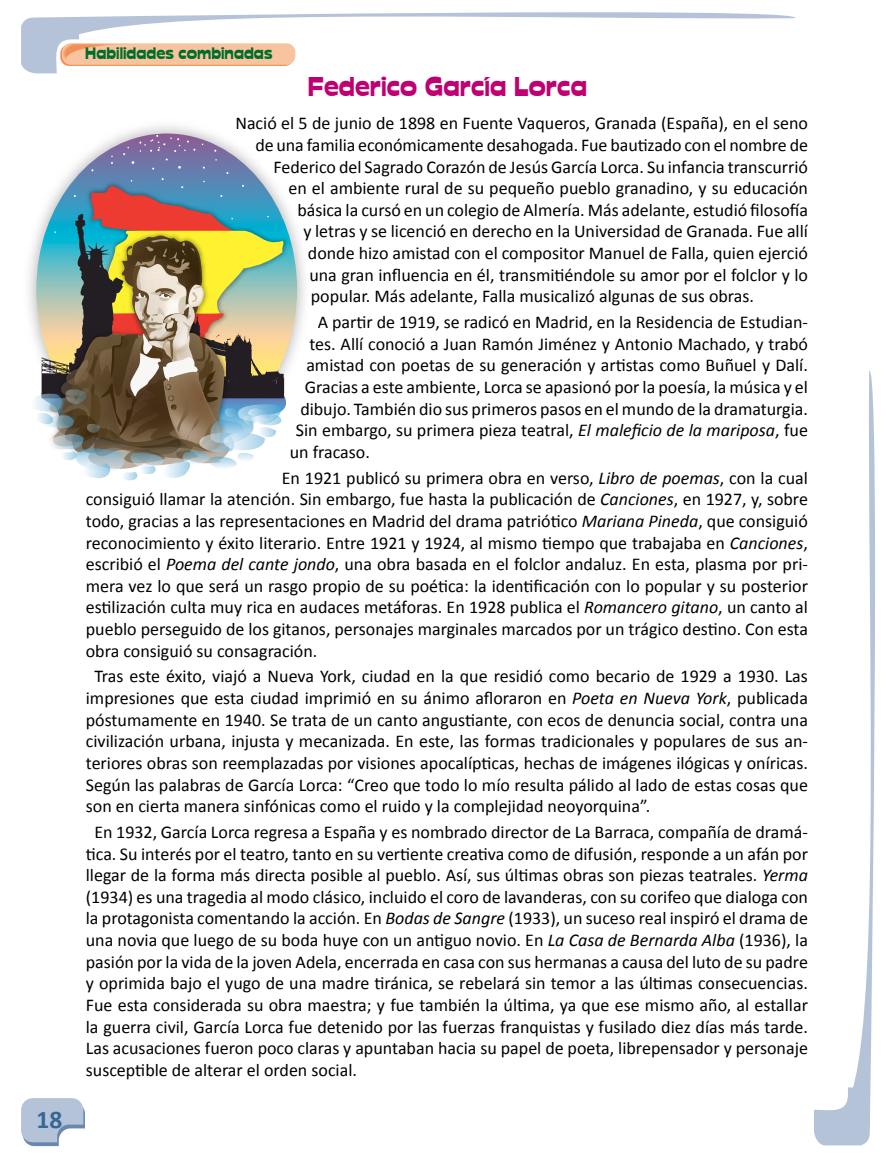
<style>
.page{position:relative;width:893px;height:1170px;background:#fff}
.page>*{position:absolute;margin:0;border:0;box-sizing:border-box;transform-origin:0 0}
.t1{font:27px "Cuckoo";color:#be0071}
.t2{font:700 25.5px "Calibri";color:#386794}
.t3{font:18px/21.6px "Calibri";color:#000;text-align:justify}
.t4{font:16.5px "Cuckoo";color:#006e2b}
.s1{font-style:italic}
</style>
<div class="page">
<svg style="left:21px;top:1098px;width:64px;height:47px"></svg>
<svg style="left:814px;top:371px;width:61px;height:774px"></svg>
<svg style="left:21px;top:12px;width:774px;height:61px"></svg>
<svg style="left:60px;top:45px;width:234px;height:21px"></svg>
<div style="left:62px;top:43px;width:233px;height:22px;background:#f8c49f;border-radius:9px"></div>
<img style="left:303px;top:45px;width:4px;height:19px">
<img style="left:58px;top:44px;width:61px;height:19px">
<svg style="left:114px;top:133px;width:183px;height:240px"></svg>
<img style="left:31px;top:135px;width:257px;height:345px">
<h2 class="t2" style="left:37px;top:1103px;width:27px">18</h2>
<p class="t4" style="left:85px;top:44px;width:189px">Habilidades combinadas</p>
<h1 class="t1" style="left:308px;top:72px;width:281px">Federico García Lorca</h1>
<p class="t3" style="left:235px;top:112px;width:574px">Nació el 5 de junio de 1898 en Fuente Vaqueros, Granada (España), en el seno</p>
<p class="t3" style="left:255px;top:133px;width:554px">de una familia económicamente desahogada. Fue bautizado con el nombre de</p>
<p class="t3" style="left:273px;top:155px;width:536px">Federico del Sagrado Corazón de Jesús García Lorca. Su infancia transcurrió</p>
<p class="t3" style="left:288px;top:176px;width:521px">en el ambiente rural de su pequeño pueblo granadino, y su educación</p>
<p class="t3" style="left:297px;top:198px;width:512px">básica la cursó en un colegio de Almería. Más adelante, estudió filosofía</p>
<p class="t3" style="left:303px;top:220px;width:506px">y letras y se licenció en derecho en la Universidad de Granada. Fue allí</p>
<p class="t3" style="left:308px;top:241px;width:502px">donde hizo amistad con el compositor Manuel de Falla, quien ejerció</p>
<p class="t3" style="left:309px;top:263px;width:500px">una gran influencia en él, transmitiéndole su amor por el folclor y lo</p>
<p class="t3" style="left:311px;top:284px;width:445px">popular. Más adelante, Falla musicalizó algunas de sus obras.</p>
<p class="t3" style="left:318px;top:310px;width:492px">A partir de 1919, se radicó en Madrid, en la Residencia de Estudian-</p>
<p class="t3" style="left:309px;top:332px;width:500px">tes. Allí conoció a Juan Ramón Jiménez y Antonio Machado, y trabó</p>
<p class="t3" style="left:306px;top:354px;width:503px">amistad con poetas de su generación y artistas como Buñuel y Dalí.</p>
<p class="t3" style="left:305px;top:375px;width:505px">Gracias a este ambiente, Lorca se apasionó por la poesía, la música y el</p>
<p class="t3" style="left:300px;top:397px;width:509px">dibujo. También dio sus primeros pasos en el mundo de la dramaturgia.</p>
<p class="t3" style="left:296px;top:418px;width:514px">Sin embargo, su primera pieza teatral, <span class="s1">El maleficio de la mariposa</span>, fue</p>
<p class="t3" style="left:290px;top:440px;width:82px">un fracaso.</p>
<p class="t3" style="left:86px;top:466px;width:724px;text-indent:196px">En 1921 publicó su primera obra en verso, <span class="s1">Libro de poemas</span>, con la cual consiguió llamar la atención. Sin embargo, fue hasta la publicación de <span class="s1">Canciones</span>, en 1927, y, sobre todo, gracias a las representaciones en Madrid del drama patriótico <span class="s1">Mariana Pineda</span>, que consiguió reconocimiento y éxito literario. Entre 1921 y 1924, al mismo tiempo que trabajaba en <span class="s1">Canciones</span>, escribió el <span class="s1">Poema del cante jondo</span>, una obra basada en el folclor andaluz. En esta, plasma por pri&shy;mera vez lo que será un rasgo propio de su poética: la identificación con lo popular y su posterior estilización culta muy rica en audaces metáforas. En 1928 publica el <span class="s1">Romancero gitano</span>, un canto al pueblo perseguido de los gitanos, personajes marginales marcados por un trágico destino. Con esta obra consiguió su consagración.</p>
<p class="t3" style="left:86px;top:664px;width:724px;text-indent:8px">Tras este éxito, viajó a Nueva York, ciudad en la que residió como becario de 1929 a 1930. Las impresiones que esta ciudad imprimió en su ánimo afloraron en <span class="s1">Poeta en Nueva York</span>, publicada póstumamente en 1940. Se trata de un canto angustiante, con ecos de denuncia social, contra una civilización urbana, injusta y mecanizada. En este, las formas tradicionales y populares de sus an&shy;teriores obras son reemplazadas por visiones apocalípticas, hechas de imágenes ilógicas y oníricas.<br>Según las palabras de García Lorca: “Creo que todo lo mío resulta pálido al lado de estas cosas que son en cierta manera sinfónicas como el ruido y la complejidad neoyorquina”.</p>
<p class="t3" style="left:86px;top:820px;width:724px;text-indent:8px">En 1932, García Lorca regresa a España y es nombrado director de La Barraca, compañía de dramá&shy;tica. Su interés por el teatro, tanto en su vertiente creativa como de difusión, responde a un afán por llegar de la forma más directa posible al pueblo. Así, sus últimas obras son piezas teatrales. <span class="s1">Yerma </span>(1934) es una tragedia al modo clásico, incluido el coro de lavanderas, con su corifeo que dialoga con la protagonista comentando la acción. En <span class="s1">Bodas de Sangre</span> (1933), un suceso real inspiró el drama de una novia que luego de su boda huye con un antiguo novio. En <span class="s1">La Casa de Bernarda Alba</span> (1936), la pasión por la vida de la joven Adela, encerrada en casa con sus hermanas a causa del luto de su padre y oprimida bajo el yugo de una madre tiránica, se rebelará sin temor a las últimas consecuencias.<br>Fue esta considerada su obra maestra; y fue también la última, ya que ese mismo año, al estallar la guerra civil, García Lorca fue detenido por las fuerzas franquistas y fusilado diez días más tarde.<br>Las acusaciones fueron poco claras y apuntaban hacia su papel de poeta, librepensador y personaje susceptible de alterar el orden social.</p>
</div>
